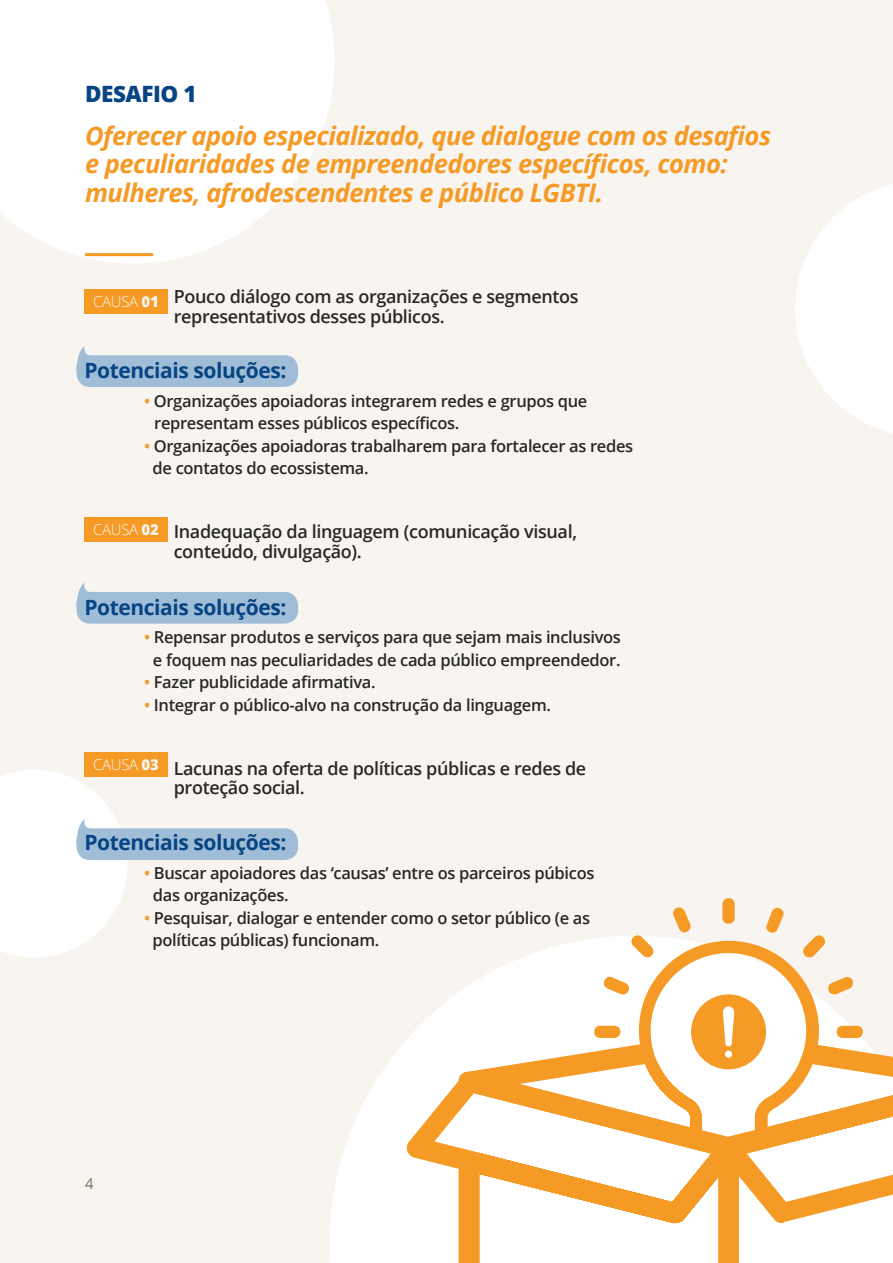
<style>
.page{position:relative;width:893px;height:1263px;background:#f8f4f0}
.page>*{position:absolute;margin:0;border:0;box-sizing:border-box;transform-origin:0 0}
.t1{font:italic 700 25.5px/28.5px "Open Sans";letter-spacing:-.02em;color:#f59a25}
.t2{font:800 22.5px "Open Sans";letter-spacing:-.02em;color:#064484}
.t3{font:700 21px "Open Sans";letter-spacing:-.02em;color:#064484}
.t4{font:600 18px/19.6px "Open Sans";letter-spacing:-.02em;color:#282827}
.t5{font:600 16.5px "Open Sans";letter-spacing:-.02em;color:#282827}
.t6{font:300 15px "Open Sans";letter-spacing:-.02em;color:#f8f4f0}
.t7{font:15px "Open Sans";color:#806d61}
.s1{font-weight:800}
.s2{color:#f59a25}
</style>
<div class="page">
<svg style="left:795px;top:184px;width:98px;height:249px"></svg>
<svg style="left:0;top:0;width:334px;height:263px;fill:#fff"></svg>
<svg style="left:330px;top:938px;width:273px;height:325px;fill:#fff"></svg>
<hr style="left:85px;top:253px;width:68px;height:3px;background:#f59a25">
<svg style="left:459px;top:1044px;width:144px;height:27px;fill:#fff"></svg>
<svg style="left:459px;top:1071px;width:144px;height:192px;fill:#fff"></svg>
<svg style="left:406px;top:1072px;width:197px;height:151px;fill:#fff"></svg>
<div style="left:594px;top:1026px;width:26px;height:12px;background:#f59a25;border-radius:6px"></div>
<div style="left:722px;top:898px;width:13px;height:26px;background:#f59a25;border-radius:6px"></div>
<svg style="left:603px;top:907px;width:290px;height:356px"></svg>
<div style="left:77px;top:355px;width:221px;height:32px;background:#a0bdd7;border-radius:14px"></div>
<svg style="left:77px;top:346px;width:14px;height:19px"></svg>
<div style="left:77px;top:592px;width:221px;height:32px;background:#a0bdd7;border-radius:14px"></div>
<svg style="left:77px;top:583px;width:13px;height:19px"></svg>
<div style="left:77px;top:828px;width:221px;height:32px;background:#a0bdd7;border-radius:14px"></div>
<svg style="left:0;top:770px;width:128px;height:187px"></svg>
<div style="left:84px;top:289px;width:84px;height:24px;background:#f59a25"></div>
<div style="left:84px;top:517px;width:84px;height:24px;background:#f59a25"></div>
<div style="left:84px;top:753px;width:84px;height:24px;background:#f59a25"></div>
<p class="t2" style="left:85px;top:77px;width:113px">DESAFIO 1</p>
<p class="t1" style="left:85px;top:121px;width:688px">Oferecer apoio especializado, que dialogue com os desafios e peculiaridades de empreendedores específicos, como: mulheres, afrodescendentes e público LGBTI.</p>
<p class="t6" style="left:93px;top:291px;width:67px">CAUSA <span class="s1">01</span></p>
<p class="t4" style="left:174px;top:286px;width:406px">Pouco diálogo com as organizações e segmentos representativos desses públicos.</p>
<p class="t3" style="left:84px;top:355px;width:203px">Potenciais soluções:</p>
<p class="t5" style="left:144px;top:389px;width:445px"><span class="s2">•</span> Organizações apoiadoras integrarem redes e grupos que</p>
<p class="t5" style="left:154px;top:412px;width:307px">representam esses públicos específicos.</p>
<p class="t5" style="left:144px;top:434px;width:491px"><span class="s2">•</span> Organizações apoiadoras trabalharem para fortalecer as redes</p>
<p class="t5" style="left:153px;top:457px;width:218px">de contatos do ecossistema.</p>
<p class="t6" style="left:93px;top:519px;width:67px">CAUSA <span class="s1">02</span></p>
<p class="t4" style="left:174px;top:522px;width:405px">Inadequação da linguagem (comunicação visual, conteúdo, divulgação).</p>
<p class="t3" style="left:84px;top:592px;width:203px">Potenciais soluções:</p>
<p class="t5" style="left:144px;top:626px;width:478px"><span class="s2">•</span> Repensar produtos e serviços para que sejam mais inclusivos</p>
<p class="t5" style="left:153px;top:648px;width:469px">e foquem nas peculiaridades de cada público empreendedor.</p>
<p class="t5" style="left:144px;top:671px;width:233px"><span class="s2">•</span> Fazer publicidade afirmativa.</p>
<p class="t5" style="left:144px;top:693px;width:408px"><span class="s2">•</span> Integrar o público-alvo na construção da linguagem.</p>
<p class="t6" style="left:93px;top:755px;width:67px">CAUSA <span class="s1">03</span></p>
<p class="t4" style="left:174px;top:758px;width:414px">Lacunas na oferta de políticas públicas e redes de proteção social.</p>
<p class="t3" style="left:84px;top:828px;width:203px">Potenciais soluções:</p>
<p class="t5" style="left:144px;top:861px;width:452px"><span class="s2">•</span> Buscar apoiadores das ‘causas’ entre os parceiros púbicos</p>
<p class="t5" style="left:153px;top:884px;width:137px">das organizações.</p>
<p class="t5" style="left:144px;top:906px;width:448px"><span class="s2">•</span> Pesquisar, dialogar e entender como o setor público (e as</p>
<p class="t5" style="left:153px;top:929px;width:228px">políticas públicas) funcionam.</p>
<p class="t7" style="left:85px;top:1174px;width:10px">4</p>
</div>
